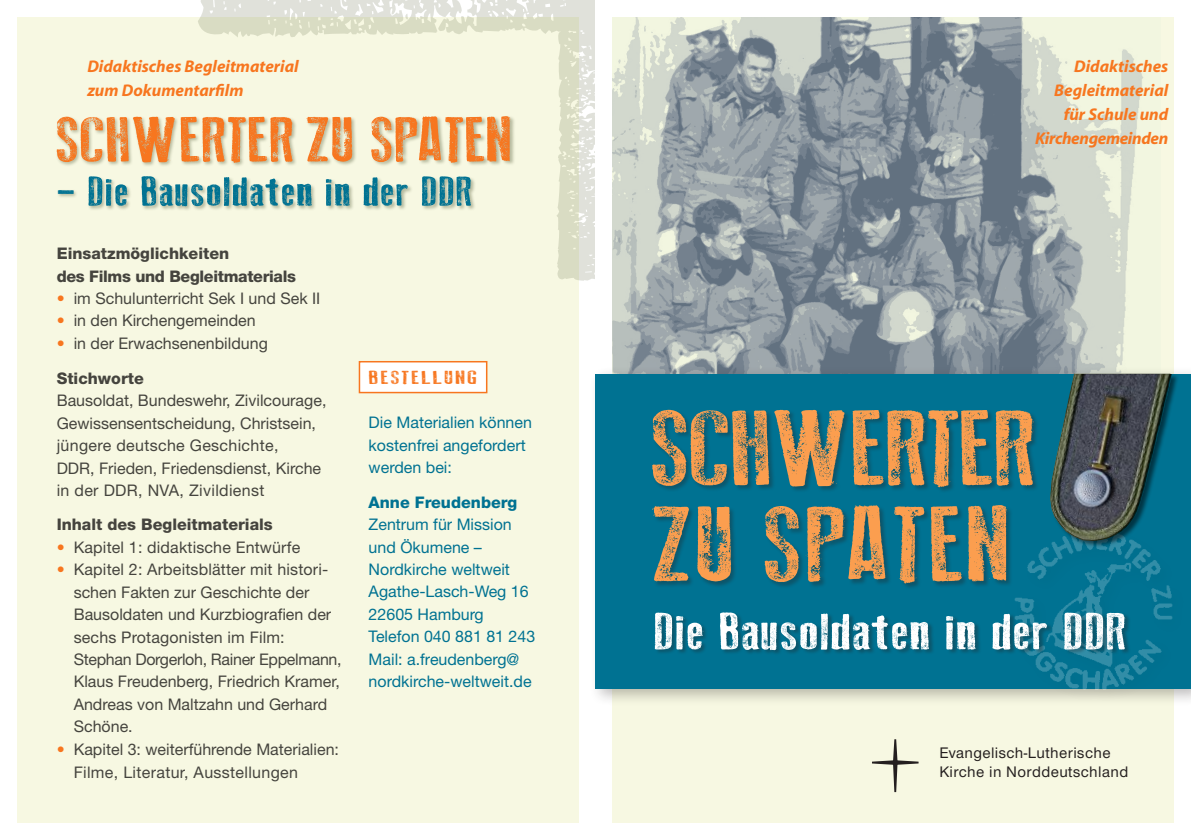
<style>
.page{position:relative;width:1191px;height:840px;background:#fff}
.page>*{position:absolute;margin:0;border:0;box-sizing:border-box;transform-origin:0 0}
.t1{font:109.8px/96px "Thin Press";letter-spacing:.02em;color:#fb9e4f;scale:1.67 1}
.t2{font:65.6px "Thin Press";letter-spacing:.01em;color:#f7761f;scale:1.67 1}
.t3{font:53.8px "Thin Press";letter-spacing:.02em;color:#fff;scale:1.67 1}
.t4{font:42.8px "Thin Press";letter-spacing:.025em;color:#007292;scale:.7 1}
.t5{font:19.4px "Thin Press";letter-spacing:.06em;color:#f7761f;scale:2.14 1}
.t6{font:italic 700 17px/24px "Myriad";color:#f7761f}
.t7{font:16px/22.4px "Helvetica Neue";color:#45443e}
.t8{font:16px/22.4px "Helvetica Neue";color:#007292}
.t9{font:800 16px/22.4px "Helvetica Neue";letter-spacing:-.02em;color:#45443e}
.t10{font:800 16px "Helvetica Neue";color:#45443e}
.t11{font:800 16px "Helvetica Neue";color:#007292}
.t12{font:500 15.8px/19px "Nordelbica";letter-spacing:.025em;color:#241f1f}
.s1{color:#f7761f}
.s2{font-weight:800}
</style>
<div class="page">
<div style="left:17px;top:17px;width:561px;height:805px;background:#f7f8e2"></div>
<div style="left:359px;top:361px;width:128px;height:32px;background:#fff;border:2px solid #f7761f"></div>
<div style="left:56px;top:115px;width:460px;height:97px;background:#626a47;opacity:.44"></div>
<div style="left:612px;top:17px;width:562px;height:805px;background:#f7f8e2"></div>
<img style="left:612px;top:17px;width:532px;height:349px">
<div style="left:589px;top:366px;width:602px;height:340px;background:#241f1f;opacity:.3"></div>
<div style="left:595px;top:373px;width:596px;height:315px;background:#007292"></div>
<div style="left:652px;top:409px;width:388px;height:180px;background:#241f1f;opacity:.35"></div>
<div style="left:1008px;top:524px;width:181px;height:182px;background:#241f1f;opacity:.3"></div>
<img style="left:993px;top:517px;width:193px;height:172px">
<div style="left:654px;top:611px;width:477px;height:44px;background:#241f1f;opacity:.35"></div>
<svg style="left:872px;top:739px;width:46px;height:52px"></svg>
<div style="left:1049px;top:373px;width:130px;height:174px;background:#241f1f;opacity:.6"></div>
<img style="left:1050px;top:373px;width:24px;height:129px">
<svg style="left:578px;top:17px;width:37px;height:265px"></svg>
<p class="t6" style="left:87px;top:55px;width:213px">Didaktisches Begleitmaterial zum Dokumentarfilm</p>
<h2 class="t2" style="left:57px;top:102px;width:274px">SCHWERTER ZU SPATEN</h2>
<h3 class="t4" style="left:57px;top:167px;width:595px">– Die Bausoldaten in der DDR</h3>
<p class="t9" style="left:57px;top:242px;width:241px">Einsatzmöglichkeiten<br>des Films und Begleitmaterials</p>
<p class="t7" style="left:57px;top:287px;width:265px"><span class="s1">•</span> im Schulunterricht Sek I und Sek II</p>
<p class="t7" style="left:57px;top:309px;width:201px"><span class="s1">•</span> in den Kirchengemeinden</p>
<p class="t7" style="left:57px;top:326px;width:213px;line-height:34.4px"><span class="s1">•</span> in der Erwachsenenbildung<br><span class="s2">Stichworte</span></p>
<p class="t7" style="left:57px;top:389px;width:271px">Bausoldat, Bundeswehr, Zivilcourage, Gewissensentscheidung, Christsein, jüngere deutsche Geschichte,<br>DDR, Frieden, Friedensdienst, Kirche in der DDR, NVA, Zivildienst</p>
<p class="t10" style="left:57px;top:515px;width:218px">Inhalt des Begleitmaterials</p>
<p class="t7" style="left:57px;top:535px;width:245px"><span class="s1">•</span> Kapitel 1: didaktische Entwürfe</p>
<p class="t7" style="left:74px;top:558px;width:269px;text-indent:-17px"><span class="s1">•</span> Kapitel 2: Arbeitsblätter mit histori&shy;schen Fakten zur Geschichte der<br>Bausoldaten und Kurzbiografien der sechs Protagonisten im Film:<br>Stephan Dorgerloh, Rainer Eppelmann,<br>Klaus Freudenberg, Friedrich Kramer,<br>Andreas von Maltzahn und Gerhard<br>Schöne.</p>
<p class="t7" style="left:74px;top:736px;width:267px;line-height:23px;text-indent:-17px"><span class="s1">•</span> Kapitel 3: weiterführende Materialien:<br>Filme, Literatur, Ausstellungen</p>
<p class="t5" style="left:369px;top:366px;width:52px">BESTELLUNG</p>
<p class="t8" style="left:369px;top:411px;width:165px">Die Materialien können kostenfrei angefordert werden bei:</p>
<p class="t11" style="left:369px;top:492px;width:150px">Anne Freudenberg</p>
<p class="t8" style="left:369px;top:512px;width:168px">Zentrum für Mission und Ökumene –<br>Nordkirche weltweit<br>Agathe-Lasch-Weg 16<br>22605 Hamburg<br>Telefon 040 881 81 243<br>Mail: a.freudenberg@ nordkirche-weltweit.de</p>
<p class="t6" style="left:1035px;top:55px;width:135px;text-align:right">Didaktisches<br>Begleitmaterial für Schule und<br>Kirchengemeinden</p>
<h1 class="t1" style="left:652px;top:399px;width:215px">Schwerter<br>ZU SPATEN</h1>
<h3 class="t3" style="left:653px;top:600px;width:285px">Die Bausoldaten in der DDR</h3>
<p class="t12" style="left:939px;top:742px;width:190px">Evangelisch-Lutherische<br>Kirche in Norddeutschland</p>
</div>
